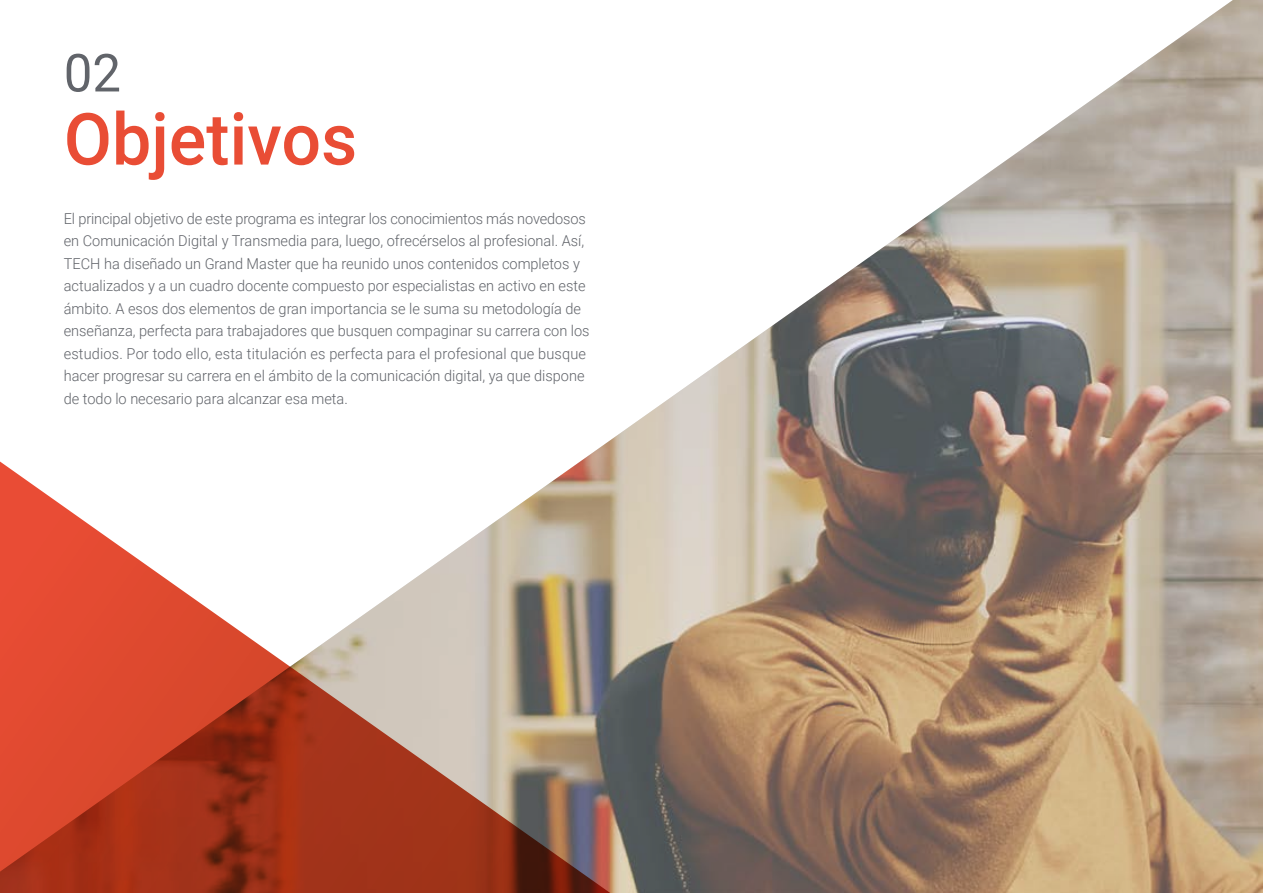
<style>
.page{position:relative;width:1263px;height:893px;background:#fff}
.page>*{position:absolute;margin:0;border:0;box-sizing:border-box;transform-origin:0 0}
.t1{font:500 72px "Roboto";color:#e94d35}
.t2{font:52.5px "Roboto";color:#61646a}
.t3{font:300 15px/22.5px "Roboto";color:#61646a}
</style>
<div class="page">
<img style="left:602px;top:0;width:661px;height:893px">
<svg style="left:0;top:446px;width:640px;height:447px"></svg>
<h2 class="t2" style="left:64px;top:36px;width:59px">02</h2>
<h1 class="t1" style="left:64px;top:89px;width:295px">Objetivos</h1>
<p class="t3" style="left:64px;top:207px;width:527px">El principal objetivo de este programa es integrar los conocimientos más novedosos en Comunicación Digital y Transmedia para, luego, ofrecérselos al profesional. Así, TECH ha diseñado un Grand Master que ha reunido unos contenidos completos y actualizados y a un cuadro docente compuesto por especialistas en activo en este ámbito. A esos dos elementos de gran importancia se le suma su metodología de enseñanza, perfecta para trabajadores que busquen compaginar su carrera con los estudios. Por todo ello, esta titulación es perfecta para el profesional que busque hacer progresar su carrera en el ámbito de la comunicación digital, ya que dispone de todo lo necesario para alcanzar esa meta.</p>
</div>
